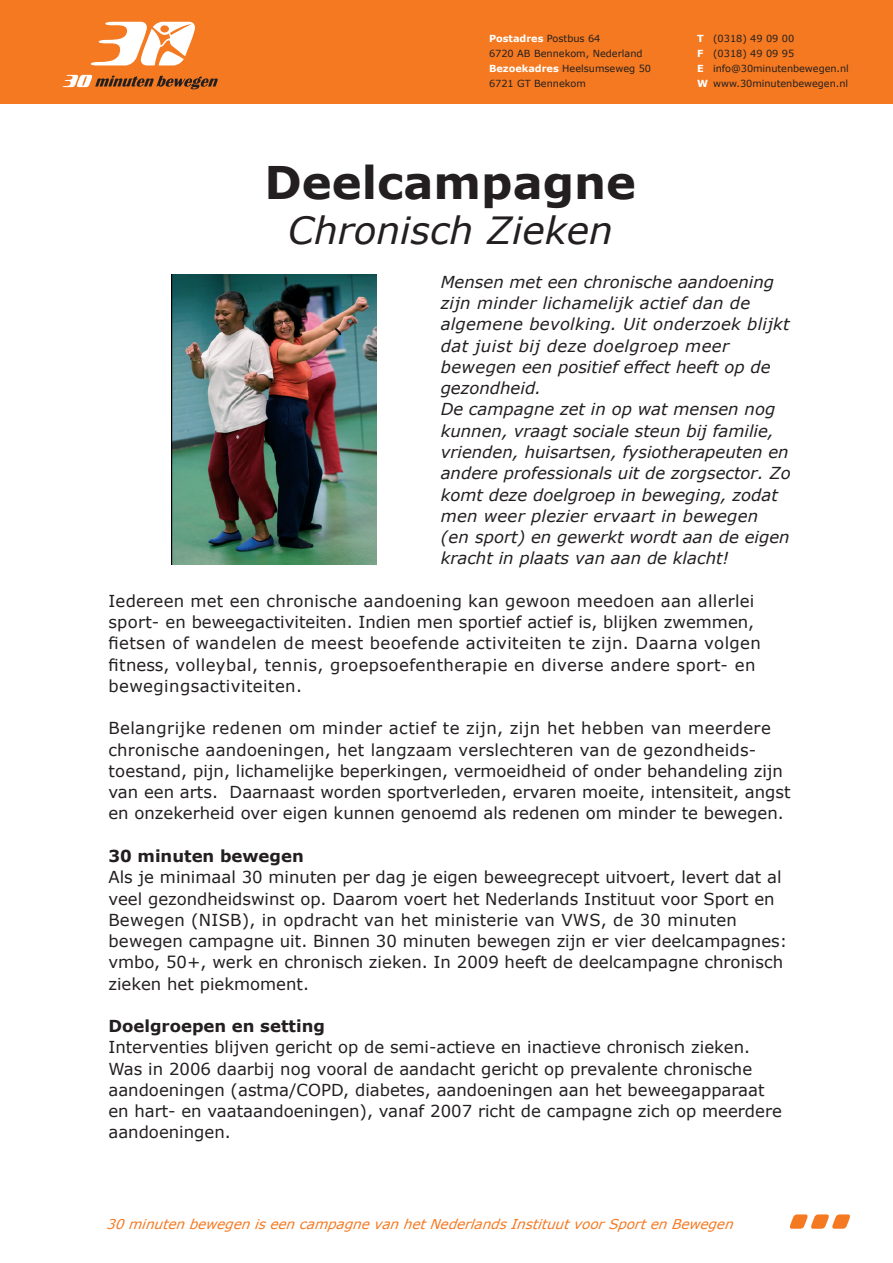
<style>
.page{position:relative;width:893px;height:1263px;background:#fff}
.page>*{position:absolute;margin:0;border:0;box-sizing:border-box;transform-origin:0 0}
.t1{font:700 45px "Verdana";color:#231f20}
.t2{font:italic 37.5px "Verdana";color:#231f20}
.t3{font:16.5px/21.3px "Verdana";color:#231f20}
.t4{font:italic 16.5px/21.3px "Verdana";color:#231f20}
.t5{font:16.5px/21.3px "Verdana";letter-spacing:.025em;color:#231f20}
.t6{font:700 16.5px "Verdana";color:#231f20}
.t7{font:italic 13.5px "Verdana";color:#f47921}
.t8{font:9.75px/15px "Verdana";color:#231f20}
.s1{font-weight:700;color:#fff}
</style>
<div class="page">
<div style="left:0;top:0;width:893px;height:103px;background:#f47921"></div>
<svg style="left:62px;top:75px;width:156px;height:14px"></svg>
<svg style="left:91px;top:22px;width:104px;height:43px"></svg>
<svg style="left:790px;top:1214px;width:60px;height:15px"></svg>
<img style="left:171px;top:274px;width:206px;height:290px">
<p class="t8" style="left:489px;top:30px;width:164px"><span class="s1">Postadres</span> Postbus 64<br>6720 AB Bennekom, Nederland<br><span class="s1">Bezoekadres</span> Heelsumseweg 50<br>6721 GT Bennekom</p>
<p class="t8" style="left:697px;top:30px;width:153px"><span class="s1">T</span> (0318) 49 09 00<br><span class="s1">F</span> (0318) 49 09 95<br><span class="s1">E</span> info@30minutenbewegen.nl<br><span class="s1">W</span> www.30minutenbewegen.nl</p>
<h1 class="t1" style="left:265px;top:154px;width:373px">Deelcampagne</h1>
<h2 class="t2" style="left:288px;top:206px;width:327px">Chronisch Zieken</h2>
<p class="t4" style="left:441px;top:271px;width:352px">Mensen met een chronische aandoening zijn minder lichamelijk actief dan de algemene bevolking. Uit onderzoek blijkt dat juist bij deze doelgroep meer bewegen een positief effect heeft op de gezondheid.<br>De campagne zet in op wat mensen nog kunnen, vraagt sociale steun bij familie, vrienden, huisartsen, fysiotherapeuten en andere professionals uit de zorgsector. Zo komt deze doelgroep in beweging, zodat men weer plezier ervaart in bewegen<br>(en sport) en gewerkt wordt aan de eigen kracht in plaats van aan de klacht!</p>
<p class="t5" style="left:108px;top:590px;width:654px">Iedereen met een chronische aandoening kan gewoon meedoen aan allerlei sport- en beweegactiviteiten. Indien men sportief actief is, blijken zwemmen, fietsen of wandelen de meest beoefende activiteiten te zijn. Daarna volgen fitness, volleybal, tennis, groepsoefentherapie en diverse andere sport- en bewegingsactiviteiten.</p>
<p class="t3" style="left:108px;top:717px;width:684px">Belangrijke redenen om minder actief te zijn, zijn het hebben van meerdere chronische aandoeningen, het langzaam verslechteren van de gezondheids&shy;toestand, pijn, lichamelijke beperkingen, vermoeidheid of onder behandeling zijn van een arts. Daarnaast worden sportverleden, ervaren moeite, intensiteit, angst en onzekerheid over eigen kunnen genoemd als redenen om minder te bewegen.</p>
<p class="t6" style="left:108px;top:845px;width:197px">30 minuten bewegen</p>
<p class="t3" style="left:108px;top:866px;width:680px">Als je minimaal 30 minuten per dag je eigen beweegrecept uitvoert, levert dat al veel gezondheidswinst op. Daarom voert het Nederlands Instituut voor Sport en Bewegen (NISB), in opdracht van het ministerie van VWS, de 30 minuten bewegen campagne uit. Binnen 30 minuten bewegen zijn er vier deelcampagnes: vmbo, 50+, werk en chronisch zieken. In 2009 heeft de deelcampagne chronisch zieken het piekmoment.</p>
<p class="t6" style="left:108px;top:1015px;width:218px">Doelgroepen en setting</p>
<p class="t3" style="left:108px;top:1036px;width:675px">Interventies blijven gericht op de semi-actieve en inactieve chronisch zieken.<br>Was in 2006 daarbij nog vooral de aandacht gericht op prevalente chronische aandoeningen (astma/COPD, diabetes, aandoeningen aan het beweegapparaat en hart- en vaataandoeningen), vanaf 2007 richt de campagne zich op meerdere aandoeningen.</p>
<p class="t7" style="left:107px;top:1216px;width:630px">30 minuten bewegen is een campagne van het Nederlands Instituut voor Sport en Bewegen</p>
</div>
